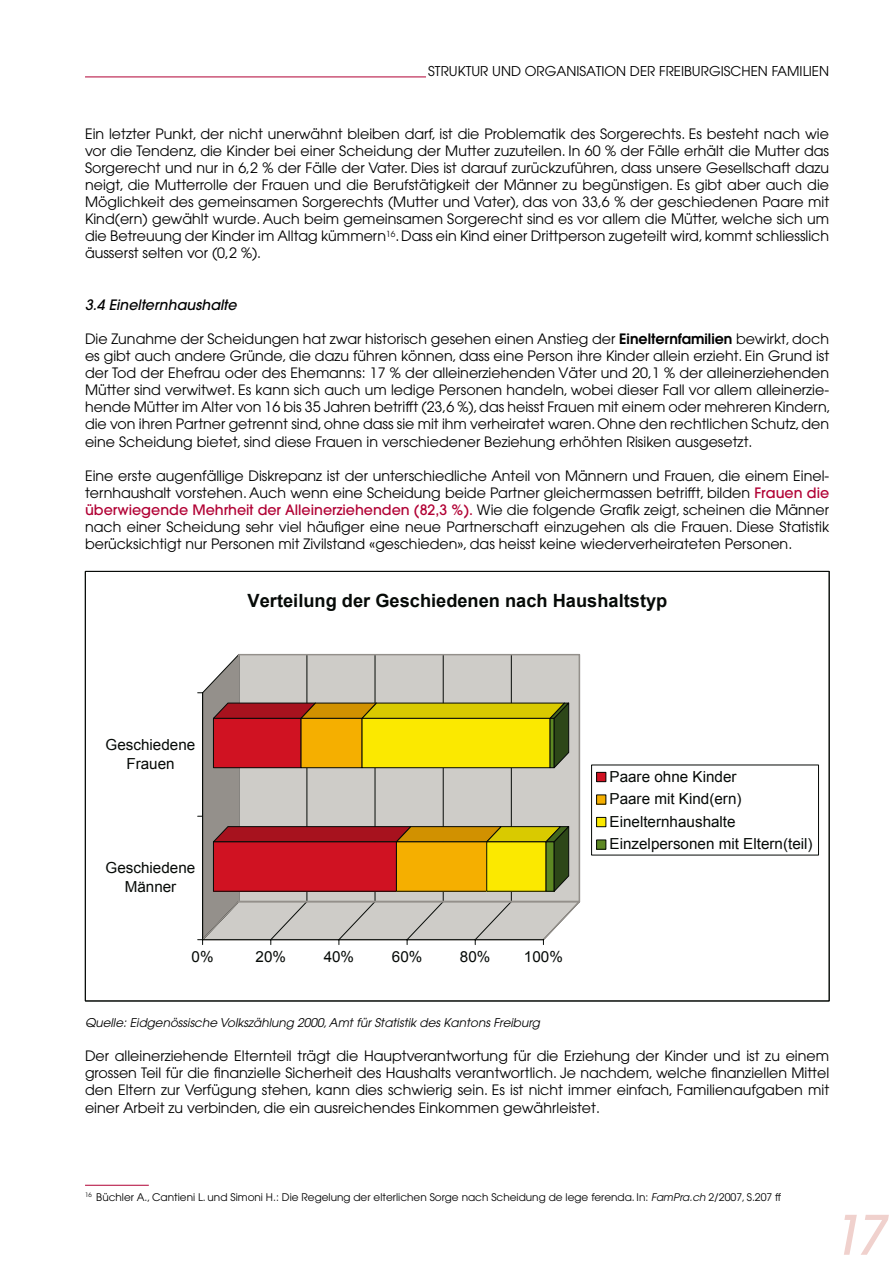
<style>
.page{position:relative;width:893px;height:1263px;background:#fff}
.page>*{position:absolute;margin:0;border:0;box-sizing:border-box;transform-origin:0 0}
.t1{font:italic 500 54px "Avant Garde";color:#f0d1cd}
.t2{font:700 18.3px "Arial";color:#060a07}
.t3{font:15.3px/22.5px "Arial";color:#060a07;text-align:center}
.t4{font:14.25px/17.1px "Avant Garde";color:#000;text-align:justify}
.t5{font:italic 500 14.25px "Avant Garde";color:#000}
.t6{font:13.5px "Avant Garde";color:#000}
.t7{font:italic 12px "Avant Garde";color:#000}
.t8{font:10.5px "Avant Garde";color:#000}
.s1{font-weight:600}
.s2{font-weight:500;color:#b10034}
.s3{font-style:italic}
</style>
<div class="page">
<hr style="left:85px;top:77px;width:341px;height:1px;background:#b10034">
<svg style="left:198px;top:655px;width:381px;height:289px;background:#c8a475"></svg>
<div style="left:597px;top:772px;width:9px;height:10px;background:#d01222"></div>
<div style="left:596px;top:772px;width:10px;height:10px;border:1px solid #060a07"></div>
<div style="left:597px;top:795px;width:9px;height:9px;background:#f5af00"></div>
<div style="left:596px;top:795px;width:10px;height:9px;border:1px solid #060a07"></div>
<div style="left:597px;top:817px;width:9px;height:10px;background:#fbe900"></div>
<div style="left:596px;top:817px;width:10px;height:10px;border:1px solid #060a07"></div>
<div style="left:597px;top:840px;width:9px;height:9px;background:#5d8823"></div>
<div style="left:596px;top:840px;width:10px;height:9px;border:1px solid #060a07"></div>
<hr style="left:85px;top:1185px;width:64px;height:1px;background:#b10034">
<p class="t6" style="left:428px;top:64px;width:402px">STRUKTUR UND ORGANISATION DER FREIBURGISCHEN FAMILIEN</p>
<p class="t4" style="left:85px;top:125px;width:746px">Ein letzter Punkt, der nicht unerwähnt bleiben darf, ist die Problematik des Sorgerechts. Es besteht nach wie vor die Tendenz, die Kinder bei einer Scheidung der Mutter zuzuteilen. In 60 % der Fälle erhält die Mutter das Sorgerecht und nur in 6,2 % der Fälle der Vater. Dies ist darauf zurückzuführen, dass unsere Gesellschaft dazu neigt, die Mutterrolle der Frauen und die Berufstätigkeit der Männer zu begünstigen. Es gibt aber auch die Möglichkeit des gemeinsamen Sorgerechts (Mutter und Vater), das von 33,6 % der geschiedenen Paare mit Kind(ern) gewählt wurde. Auch beim gemeinsamen Sorgerecht sind es vor allem die Mütter, welche sich um die Betreuung der Kinder im Alltag kümmern<sup>16</sup>. Dass ein Kind einer Drittperson zugeteilt wird, kommt schliesslich äusserst selten vor (0,2 %).</p>
<p class="t5" style="left:85px;top:296px;width:153px">3.4 Einelternhaushalte</p>
<p class="t4" style="left:85px;top:330px;width:747px">Die Zunahme der Scheidungen hat zwar historisch gesehen einen Anstieg der <span class="s1">Einelternfamilien</span> bewirkt, doch es gibt auch andere Gründe, die dazu führen können, dass eine Person ihre Kinder allein erzieht. Ein Grund ist der Tod der Ehefrau oder des Ehemanns: 17 % der alleinerziehenden Väter und 20,1 % der alleinerziehenden Mütter sind verwitwet. Es kann sich auch um ledige Personen handeln, wobei dieser Fall vor allem alleinerzie&shy;hende Mütter im Alter von 16 bis 35 Jahren betrifft (23,6 %), das heisst Frauen mit einem oder mehreren Kindern, die von ihren Partner getrennt sind, ohne dass sie mit ihm verheiratet waren. Ohne den rechtlichen Schutz, den eine Scheidung bietet, sind diese Frauen in verschiedener Beziehung erhöhten Risiken ausgesetzt.</p>
<p class="t4" style="left:85px;top:467px;width:746px">Eine erste augenfällige Diskrepanz ist der unterschiedliche Anteil von Männern und Frauen, die einem Einel&shy;ternhaushalt vorstehen. Auch wenn eine Scheidung beide Partner gleichermassen betrifft, bilden <span class="s2">Frauen die überwiegende Mehrheit der Alleinerziehenden (82,3 %).</span> Wie die folgende Grafik zeigt, scheinen die Männer nach einer Scheidung sehr viel häufiger eine neue Partnerschaft einzugehen als die Frauen. Diese Statistik berücksichtigt nur Personen mit Zivilstand «geschieden», das heisst keine wiederverheirateten Personen.</p>
<p class="t2" style="left:248px;top:591px;width:421px">Verteilung der Geschiedenen nach Haushaltstyp</p>
<p class="t3" style="left:106px;top:735px;width:91px;line-height:18.9px">Geschiedene<br>Frauen</p>
<p class="t3" style="left:106px;top:858px;width:91px;line-height:18.9px">Geschiedene<br>Männer</p>
<p class="t3" style="left:192px;top:945px;width:24px">0%</p>
<p class="t3" style="left:256px;top:945px;width:32px">20%</p>
<p class="t3" style="left:324px;top:945px;width:32px">40%</p>
<p class="t3" style="left:392px;top:945px;width:32px">60%</p>
<p class="t3" style="left:460px;top:945px;width:32px">80%</p>
<p class="t3" style="left:524px;top:945px;width:40px">100%</p>
<p class="t3" style="left:609px;top:765px;width:205px;text-align:left">Paare ohne Kinder<br>Paare mit Kind(ern)<br>Einelternhaushalte<br>Einzelpersonen mit Eltern(teil)</p>
<p class="t7" style="left:85px;top:1015px;width:456px">Quelle: Eidgenössische Volkszählung 2000, Amt für Statistik des Kantons Freiburg</p>
<p class="t4" style="left:85px;top:1047px;width:746px">Der alleinerziehende Elternteil trägt die Hauptverantwortung für die Erziehung der Kinder und ist zu einem grossen Teil für die finanzielle Sicherheit des Haushalts verantwortlich. Je nachdem, welche finanziellen Mittel den Eltern zur Verfügung stehen, kann dies schwierig sein. Es ist nicht immer einfach, Familienaufgaben mit einer Arbeit zu verbinden, die ein ausreichendes Einkommen gewährleistet.</p>
<p class="t8" style="left:85px;top:1190px;width:698px"><sup>16</sup> Büchler A., Cantieni L. und Simoni H.: Die Regelung der elterlichen Sorge nach Scheidung de lege ferenda. In: <span class="s3">FamPra.ch</span> 2/2007, S.207 ff</p>
<h1 class="t1" style="left:830px;top:1202px;width:56px">17</h1>
</div>
